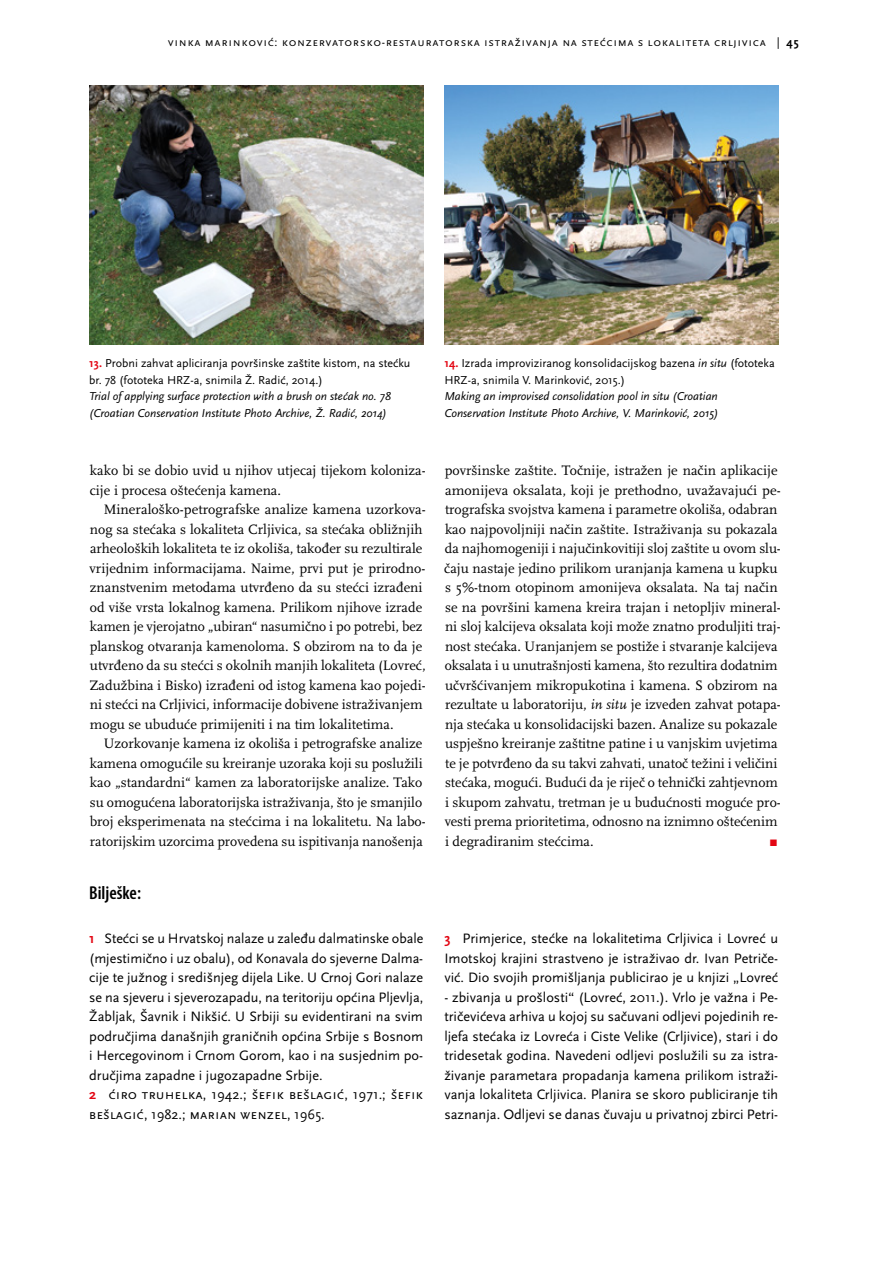
<style>
.page{position:relative;width:893px;height:1263px;background:#fff}
.page>*{position:absolute;margin:0;border:0;box-sizing:border-box;transform-origin:0 0}
.t1{font:600 condensed 18.75px "Myriad Pro";color:#000}
.t2{font:14.25px/19.5px "Scala Pro";color:#000}
.t3{font:14.25px/19.5px "Scala Sans Pro";color:#000;text-align:justify}
.t4{font:14.25px "Scala Sans Pro";color:#e30613}
.t5{font:italic 12px/16.5px "Scala Sans Pro";color:#000}
.t6{font:12px/16.5px "Scala Sans Pro";color:#000}
.t7{font:12px "Scala Sans Pro";letter-spacing:.05em;color:#000}
.s1{font-weight:700}
.s2{font-weight:700;color:#e30613}
.s3{font-style:italic}
</style>
<div class="page">
<img style="left:444px;top:85px;width:334px;height:259px">
<img style="left:89px;top:85px;width:334px;height:259px">
<p class="t7" style="left:168px;top:35px;width:632px">Vinka Marinković: Konzervatorsko-restauratorska istraživanja na stećcima s lokaliteta Crljivica | <span class="s1">45</span></p>
<p class="t6" style="left:89px;top:355px;width:323px"><span class="s2">13.</span> Probni zahvat apliciranja površinske zaštite kistom, na stećku br. 78 (fototeka HRZ-a, snimila Ž. Radić, 2014.)</p>
<p class="t5" style="left:89px;top:388px;width:303px">Trial of applying surface protection with a brush on stećak no. 78 (Croatian Conservation Institute Photo Archive, Ž. Radić, 2014)</p>
<p class="t2" style="left:90px;top:461px;width:337px">kako bi se dobio uvid u njihov utjecaj tijekom koloniza&shy;cije i procesa oštećenja kamena.</p>
<p class="t2" style="left:89px;top:500px;width:338px;text-indent:14px">Mineraloško-petrografske analize kamena uzorkova&shy;nog sa stećaka s lokaliteta Crljivica, sa stećaka obližnjih arheoloških lokaliteta te iz okoliša, također su rezultirale vrijednim informacijama. Naime, prvi put je prirodno&shy;znanstvenim metodama utvrđeno da su stećci izrađeni od više vrsta lokalnog kamena. Prilikom njihove izrade kamen je vjerojatno „ubiran“ nasumično i po potrebi, bez planskog otvaranja kamenoloma. S obzirom na to da je utvrđeno da su stećci s okolnih manjih lokaliteta (Lovreć, Zadužbina i Bisko) izrađeni od istog kamena kao pojedi&shy;ni stećci na Crljivici, informacije dobivene istraživanjem mogu se ubuduće primijeniti i na tim lokalitetima.</p>
<p class="t2" style="left:90px;top:734px;width:337px;text-indent:14px">Uzorkovanje kamena iz okoliša i petrografske analize kamena omogućile su kreiranje uzoraka koji su poslužili kao „standardni“ kamen za laboratorijske analize. Tako su omogućena laboratorijska istraživanja, što je smanjilo broj eksperimenata na stećcima i na lokalitetu. Na labo&shy;ratorijskim uzorcima provedena su ispitivanja nanošenja</p>
<p class="t6" style="left:444px;top:355px;width:332px"><span class="s2">14.</span> Izrada improviziranog konsolidacijskog bazena <span class="s3">in situ</span> (fototeka<br>HRZ-a, snimila V. Marinković, 2015.)</p>
<p class="t5" style="left:444px;top:388px;width:275px">Making an improvised consolidation pool in situ (Croatian<br>Conservation Institute Photo Archive, V. Marinković, 2015)</p>
<p class="t2" style="left:444px;top:461px;width:338px">površinske zaštite. Točnije, istražen je način aplikacije amonijeva oksalata, koji je prethodno, uvažavajući pe&shy;trografska svojstva kamena i parametre okoliša, odabran kao najpovoljniji način zaštite. Istraživanja su pokazala da najhomogeniji i najučinkovitiji sloj zaštite u ovom slu&shy;čaju nastaje jedino prilikom uranjanja kamena u kupku s 5%-tnom otopinom amonijeva oksalata. Na taj način se na površini kamena kreira trajan i netopljiv mineral&shy;ni sloj kalcijeva oksalata koji može znatno produljiti traj&shy;nost stećaka. Uranjanjem se postiže i stvaranje kalcijeva oksalata i u unutrašnjosti kamena, što rezultira dodatnim učvršćivanjem mikropukotina i kamena. S obzirom na rezultate u laboratoriju, <span class="s3">in situ</span> je izveden zahvat potapa&shy;nja stećaka u konsolidacijski bazen. Analize su pokazale uspješno kreiranje zaštitne patine i u vanjskim uvjetima te je potvrđeno da su takvi zahvati, unatoč težini i veličini stećaka, mogući. Budući da je riječ o tehnički zahtjevnom i skupom zahvatu, tretman je u budućnosti moguće pro&shy;vesti prema prioritetima, odnosno na iznimno oštećenim i degradiranim stećcima.</p>
<p class="t4" style="left:769px;top:833px;width:10px">▪</p>
<h1 class="t1" style="left:89px;top:881px;width:53px">Bilješke:</h1>
<p class="t3" style="left:89px;top:929px;width:336px;text-align:left"><span class="s2">1</span> Stećci se u Hrvatskoj nalaze u zaleđu dalmatinske obale (mjestimično i uz obalu), od Konavala do sjeverne Dalma&shy;cije te južnog i središnjeg dijela Like. U Crnoj Gori nalaze se na sjeveru i sjeverozapadu, na teritoriju općina Pljevlja, Žabljak, Šavnik i Nikšić. U Srbiji su evidentirani na svim područjima današnjih graničnih općina Srbije s Bosnom i Hercegovinom i Crnom Gorom, kao i na susjednim po&shy;dručjima zapadne i jugozapadne Srbije.<br><span class="s2">2</span> ćiro truhelka, 1942.; šefik bešlagić, 1971.; šefik bešlagić, 1982.; marian wenzel, 1965.</p>
<p class="t3" style="left:444px;top:929px;width:335px"><span class="s2">3</span> Primjerice, stećke na lokalitetima Crljivica i Lovreć u Imotskoj krajini strastveno je istraživao dr. Ivan Petriče&shy;vić. Dio svojih promišljanja publicirao je u knjizi „Lovreć</p>
<p class="t3" style="left:444px;top:987px;width:335px">- zbivanja u prošlosti“ (Lovreć, 2011.). Vrlo je važna i Pe&shy;tričevićeva arhiva u kojoj su sačuvani odljevi pojedinih re&shy;ljefa stećaka iz Lovreća i Ciste Velike (Crljivice), stari i do tridesetak godina. Navedeni odljevi poslužili su za istra&shy;živanje parametara propadanja kamena prilikom istraži&shy;vanja lokaliteta Crljivica. Planira se skoro publiciranje tih saznanja. Odljevi se danas čuvaju u privatnoj zbirci Petri-</p>
</div>
